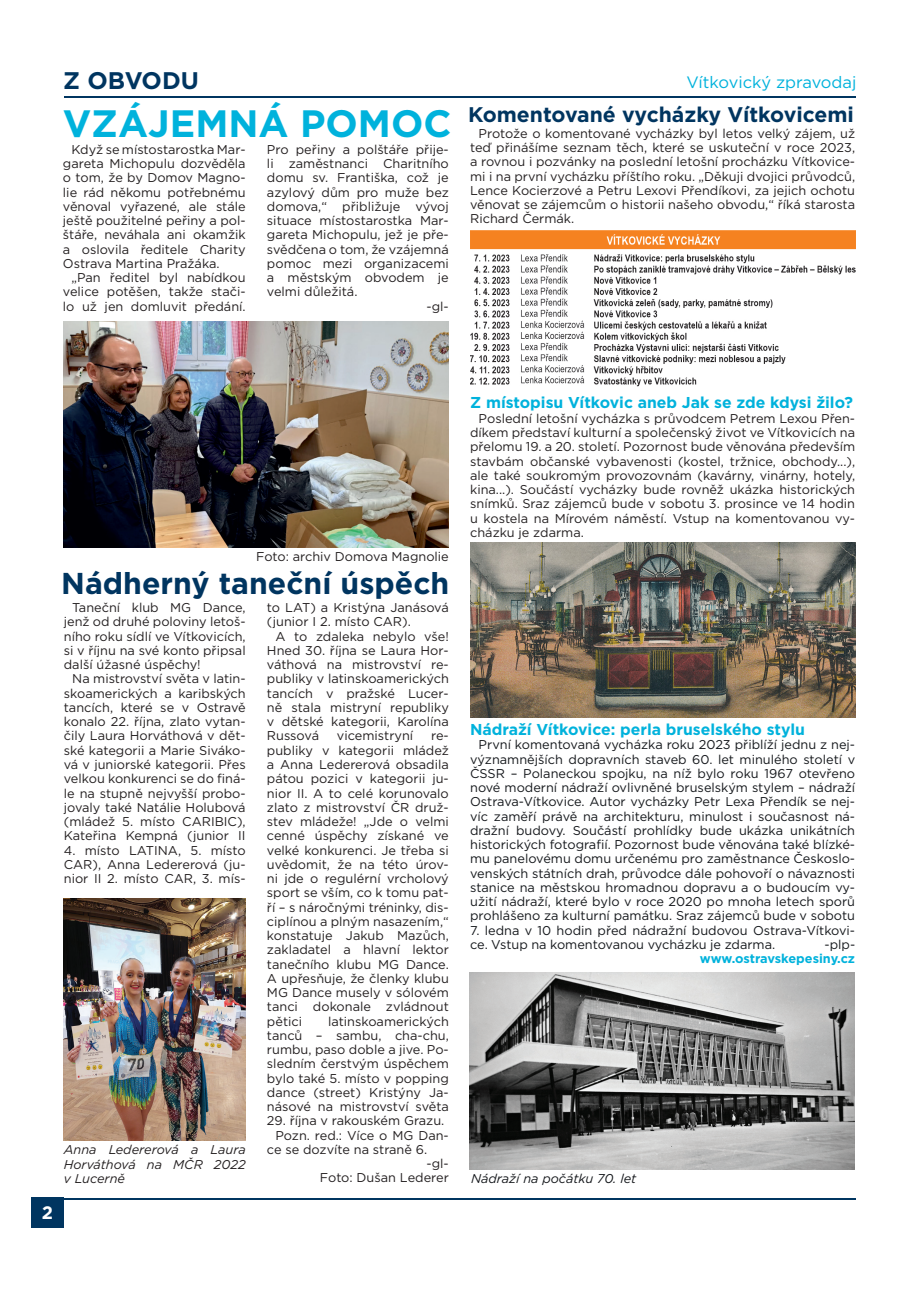
<style>
.page{position:relative;width:919px;height:1289px;background:#fff}
.page>*{position:absolute;margin:0;border:0;box-sizing:border-box;transform-origin:0 0}
.Styl_odstavce5{font:700 38.1px "Gotham";color:#00b2dc}
.Styl_odstavce5-2{font:700 30.15px "Gotham";color:#003560}
.t1{font:700 24px "Gotham";color:#003560}
.Styl_odstavce5-3{font:700 21.15px "Gotham";color:#003560}
.text{font:700 18px "Gotham";color:#fff}
.t2{font:16.5px "Gotham";color:#00b2dc}
.Styl_odstavce2{font:700 15.75px "Gotham";color:#00b2dc}
.Styl_odstavce2-2{font:12.75px/14.2px "Gotham";color:#231f20;text-align:justify}
.Styl_odstavce2-3{font:12.75px/14.2px "Gotham";color:#15181c;text-align:justify}
.Styl_odstavce2-4{font:italic 12.75px/14.2px "Gotham";color:#231f20;text-align:justify}
.Styl_odstavce2-5{font:700 12.75px "Gotham";color:#00b2dc}
.Styl_odstavce2-6{font:italic 12.75px "Gotham";color:#15181c}
</style>
<div class="page">
<hr style="left:64px;top:96px;width:791px;height:2px;background:#003560">
<div style="left:31px;top:1197px;width:33px;height:30px;background:#003560"></div>
<hr style="left:64px;top:1197px;width:791px;height:2px;background:#003560">
<img style="left:64px;top:321px;width:385px;height:226px">
<img style="left:470px;top:543px;width:385px;height:175px">
<img style="left:469px;top:972px;width:385px;height:197px">
<img style="left:64px;top:898px;width:182px;height:242px">
<img style="left:470px;top:230px;width:385px;height:157px">
<p class="t1" style="left:63px;top:65px;width:137px">Z OBVODU</p>
<p class="Styl_odstavce5" style="left:63px;top:98px;width:390px">VZÁJEMNÁ POMOC</p>
<p class="Styl_odstavce2-2" style="left:63px;top:142px;width:184px;text-indent:9px">Když se místostarostka Mar&shy;gareta Michopulu dozvěděla o tom, že by Domov Magno&shy;lie rád někomu potřebnému věnoval vyřazené, ale stále ještě použitelné peřiny a pol&shy;štáře, neváhala ani okamžik a oslovila ředitele Charity Ostrava Martina Pražáka.</p>
<p class="Styl_odstavce2-2" style="left:63px;top:270px;width:184px;text-indent:9px">„Pan ředitel byl nabídkou velice potěšen, takže stači&shy;lo už jen domluvit předání.</p>
<p class="Styl_odstavce2-2" style="left:267px;top:142px;width:183px">Pro peřiny a polštáře přije&shy;li zaměstnanci Charitního domu sv. Františka, což je azylový dům pro muže bez domova,“ přibližuje vývoj situace místostarostka Mar&shy;gareta Michopulu, jež je pře&shy;svědčena o tom, že vzájemná pomoc mezi organizacemi a městským obvodem je velmi důležitá.</p>
<p class="Styl_odstavce2-2" style="left:426px;top:299px;width:24px">-gl-</p>
<p class="t2" style="left:686px;top:71px;width:171px">Vítkovický zpravodaj</p>
<p class="Styl_odstavce5-3" style="left:468px;top:101px;width:387px">Komentované vycházky Vítkovicemi</p>
<p class="Styl_odstavce2-2" style="left:470px;top:126px;width:386px;text-indent:9px">Protože o komentované vycházky byl letos velký zájem, už teď přinášíme seznam těch, které se uskuteční v roce 2023, a rovnou i pozvánky na poslední letošní procházku Vítkovice&shy;mi i na první vycházku příštího roku. „Děkuji dvojici průvodců, Lence Kocierzové a Petru Lexovi Přendíkovi, za jejich ochotu věnovat se zájemcům o historii našeho obvodu,“ říká starosta Richard Čermák.</p>
<p class="text" style="left:42px;top:1201px;width:13px">2</p>
<p class="Styl_odstavce2-2" style="left:256px;top:549px;width:194px">Foto: archiv Domova Magnolie</p>
<p class="Styl_odstavce5-2" style="left:61px;top:563px;width:389px">Nádherný taneční úspěch</p>
<p class="Styl_odstavce2-2" style="left:64px;top:600px;width:183px;text-indent:9px">Taneční klub MG Dance, jenž od druhé poloviny letoš&shy;ního roku sídlí ve Vítkovicích, si v říjnu na své konto připsal další úžasné úspěchy!</p>
<p class="Styl_odstavce2-2" style="left:64px;top:671px;width:183px;text-indent:9px">Na mistrovství světa v latin&shy;skoamerických a karibských tancích, které se v Ostravě konalo 22. října, zlato vytan&shy;čily Laura Horváthová v dět&shy;ské kategorii a Marie Siváko&shy;vá v juniorské kategorii. Přes velkou konkurenci se do finá&shy;le na stupně nejvyšší probo&shy;jovaly také Natálie Holubová (mládež 5. místo CARIBIC), Kateřina Kempná (junior II</p>
<p class="Styl_odstavce2-2" style="left:64px;top:842px;width:183px">4. místo LATINA, 5. místo CAR), Anna Ledererová (ju&shy;nior II 2. místo CAR, 3. mís-</p>
<p class="Styl_odstavce2-2" style="left:267px;top:600px;width:183px">to LAT) a Kristýna Janásová (junior I 2. místo CAR).</p>
<p class="Styl_odstavce2-2" style="left:267px;top:628px;width:183px;text-indent:9px">A to zdaleka nebylo vše!<br>Hned 30. října se Laura Hor&shy;váthová na mistrovství re&shy;publiky v latinskoamerických tancích v pražské Lucer&shy;ně stala mistryní republiky v dětské kategorii, Karolína Russová</p>
<p class="Styl_odstavce2-2" style="left:337px;top:728px;width:78px">vicemistryní</p>
<p class="Styl_odstavce2-2" style="left:267px;top:728px;width:183px;text-indent:164px">re&shy;publiky v kategorii mládež a Anna Ledererová obsadila pátou pozici v kategorii ju&shy;nior II. A to celé korunovalo zlato z mistrovství ČR druž&shy;stev mládeže! „Jde o velmi cenné úspěchy získané ve velké konkurenci. Je třeba si uvědomit, že na této úrov&shy;ni jde o regulérní vrcholový sport se vším, co k tomu pat&shy;ří – s náročnými tréninky, dis&shy;ciplínou a plným nasazením,“ konstatuje Jakub Mazůch, zakladatel a hlavní lektor tanečního klubu MG Dance.<br>A upřesňuje, že členky klubu MG Dance musely v sólovém tanci dokonale zvládnout pětici</p>
<p class="Styl_odstavce2-2" style="left:267px;top:1013px;width:183px;text-indent:61px">latinskoamerických tanců – sambu, cha-chu, rumbu, paso doble a jive. Po&shy;sledním čerstvým úspěchem bylo také 5. místo v popping dance (street) Kristýny Ja&shy;násové na mistrovství světa</p>
<p class="Styl_odstavce2-2" style="left:267px;top:1113px;width:179px">29. října v rakouském Grazu.</p>
<p class="Styl_odstavce2-2" style="left:267px;top:1127px;width:183px;text-indent:9px">Pozn. red.: Více o MG Dan&shy;ce se dozvíte na straně 6.</p>
<p class="Styl_odstavce2-2" style="left:426px;top:1156px;width:24px">-gl-</p>
<p class="Styl_odstavce2-2" style="left:320px;top:1170px;width:130px">Foto: Dušan Lederer</p>
<p class="Styl_odstavce2-4" style="left:64px;top:1142px;width:183px">Anna Ledererová a Laura Horváthová na MČR 2022 v Lucerně</p>
<p class="Styl_odstavce2" style="left:470px;top:391px;width:384px">Z místopisu Vítkovic aneb Jak se zde kdysi žilo?</p>
<p class="Styl_odstavce2-2" style="left:470px;top:411px;width:386px;text-indent:9px">Poslední letošní vycházka s průvodcem Petrem Lexou Přen&shy;díkem představí kulturní a společenský život ve Vítkovicích na přelomu 19. a 20. století. Pozornost bude věnována především stavbám občanské vybavenosti (kostel, tržnice, obchody...), ale také soukromým provozovnám (kavárny, vinárny, hotely, kina...). Součástí vycházky bude rovněž ukázka historických snímků. Sraz zájemců bude v sobotu 3. prosince ve 14 hodin u kostela na Mírovém náměstí. Vstup na komentovanou vy&shy;cházku je zdarma.</p>
<p class="Styl_odstavce2" style="left:470px;top:719px;width:336px">Nádraží Vítkovice: perla bruselského stylu</p>
<p class="Styl_odstavce2-3" style="left:470px;top:737px;width:386px;text-indent:9px">První komentovaná vycházka roku 2023 přiblíží jednu z nej&shy;významnějších dopravních staveb 60. let minulého století v ČSSR – Polaneckou spojku, na níž bylo roku 1967 otevřeno nové moderní nádraží ovlivněné bruselským stylem – nádraží Ostrava-Vítkovice. Autor vycházky Petr Lexa Přendík se nej&shy;víc zaměří právě na architekturu, minulost i současnost ná&shy;dražní budovy. Součástí prohlídky bude ukázka unikátních historických fotografií. Pozornost bude věnována také blízké&shy;mu panelovému domu určenému pro zaměstnance Českoslo&shy;venských státních drah, průvodce dále pohovoří o návaznosti stanice na městskou hromadnou dopravu a o budoucím vy&shy;užití nádraží, které bylo v roce 2020 po mnoha letech sporů prohlášeno za kulturní památku. Sraz zájemců bude v sobotu</p>
<p class="Styl_odstavce2-3" style="left:470px;top:922px;width:386px">7. ledna v 10 hodin před nádražní budovou Ostrava-Vítkovi&shy;ce. Vstup na komentovanou vycházku je zdarma.</p>
<p class="Styl_odstavce2-3" style="left:824px;top:937px;width:32px">-plp-</p>
<p class="Styl_odstavce2-5" style="left:699px;top:950px;width:157px">www.ostravskepesiny.cz</p>
<p class="Styl_odstavce2-6" style="left:471px;top:1169px;width:167px">Nádraží na počátku 70. let</p>
</div>
